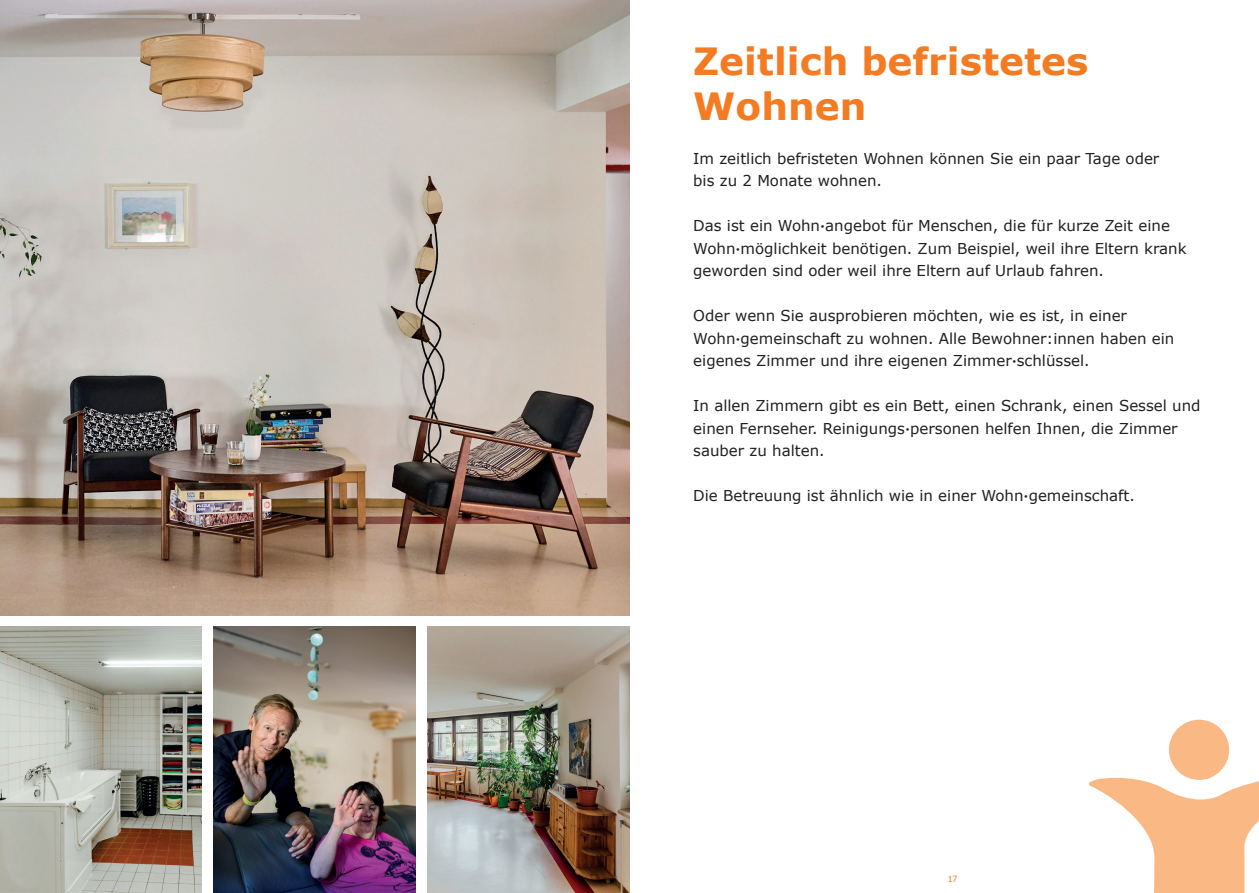
<style>
.page{position:relative;width:1259px;height:893px;background:#fff}
.page>*{position:absolute;margin:0;border:0;box-sizing:border-box;transform-origin:0 0}
.t1{font:700 37.5px/45px "Verdana";color:#f47b21}
.t2{font:15px/22.5px "Verdana";color:#231f20}
.t3{font:9px "Inclusive Sans";color:#f47b21}
.s1{font-family:"Inclusive Sans"}
</style>
<div class="page">
<img style="left:0;top:0;width:629px;height:615px">
<img style="left:0;top:626px;width:201px;height:267px">
<img style="left:214px;top:626px;width:202px;height:267px">
<img style="left:428px;top:626px;width:202px;height:267px">
<div style="left:1169px;top:720px;width:60px;height:60px;background:#fab885;border-radius:50%"></div>
<svg style="left:1089px;top:778px;width:170px;height:115px"></svg>
<h1 class="t1" style="left:693px;top:40px;width:396px">Zeitlich befristetes<br>Wohnen</h1>
<p class="t2" style="left:693px;top:147px;width:467px">Im zeitlich befristeten Wohnen können Sie ein paar Tage oder bis zu 2 Monate wohnen.</p>
<p class="t2" style="left:693px;top:215px;width:495px">Das ist ein Wohn<span class="s1">•</span>angebot für Menschen, die für kurze Zeit eine<br>Wohn<span class="s1">•</span>möglichkeit benötigen. Zum Beispiel, weil ihre Eltern krank geworden sind oder weil ihre Eltern auf Urlaub fahren.</p>
<p class="t2" style="left:693px;top:305px;width:482px">Oder wenn Sie ausprobieren möchten, wie es ist, in einer<br>Wohn<span class="s1">•</span>gemeinschaft zu wohnen. Alle Bewohner:innen haben ein eigenes Zimmer und ihre eigenen Zimmer<span class="s1">•</span>schlüssel.</p>
<p class="t2" style="left:693px;top:395px;width:509px">In allen Zimmern gibt es ein Bett, einen Schrank, einen Sessel und einen Fernseher. Reinigungs<span class="s1">•</span>personen helfen Ihnen, die Zimmer sauber zu halten.</p>
<p class="t2" style="left:693px;top:485px;width:443px">Die Betreuung ist ähnlich wie in einer Wohn<span class="s1">•</span>gemeinschaft.</p>
<p class="t3" style="left:948px;top:872px;width:11px">17</p>
</div>
